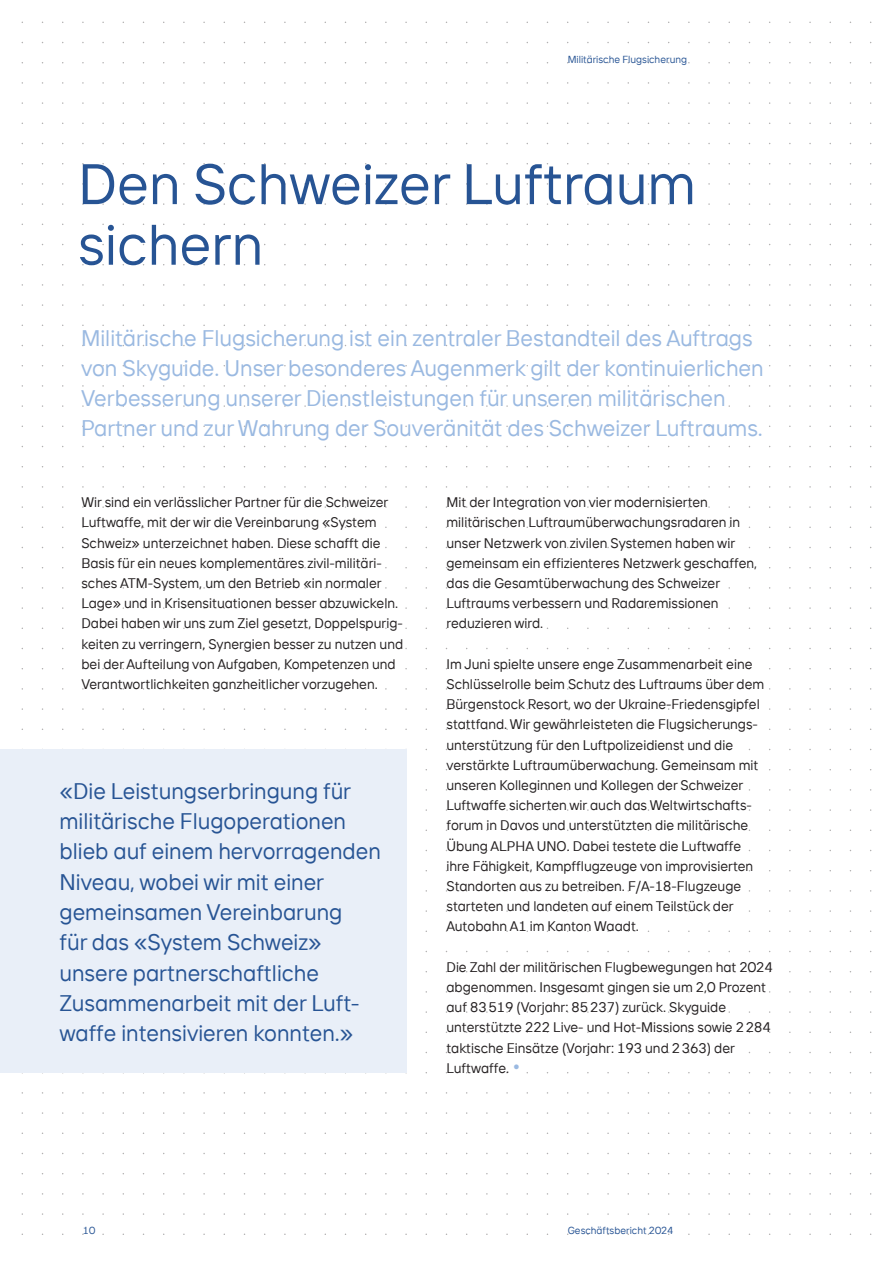
<style>
.page{position:relative;width:893px;height:1263px;background:#fff}
.page>*{position:absolute;margin:0;border:0;box-sizing:border-box;transform-origin:0 0}
.SKY_38_titre{font:57px/60.6px "TT Interphases";color:#275494}
.SKY_15_intro_skylight{font:22.5px/30.3px "TT Interphases";color:#9ab9e1}
.SKY_15_exergue_skyblue{font:22.5px/30.3px "TT Interphases";color:#275494}
.SKY_9_25_texte_noir{font:13.8px/20.2px "TT Interphases";color:#231f20}
.SKY_6_8_navigation{font:10.2px "TT Interphases";color:#275494}
.s1{font-size:25.5px;color:#9ab9e1}
</style>
<div class="page">
<div style="left:0;top:749px;width:406px;height:324px;background:#e9eff8"></div>
<p class="SKY_6_8_navigation" style="left:568px;top:53px;width:121px">Militärische Flugsicherung</p>
<p class="SKY_38_titre" style="left:78px;top:153px;width:619px">Den Schweizer Luftraum sichern</p>
<p class="SKY_15_intro_skylight" style="left:81px;top:322px;width:684px">Militärische Flugsicherung ist ein zentraler Bestandteil des Auftrags von Skyguide. Unser besonderes Augenmerk gilt der kontinuierlichen Verbesserung unserer Dienstleistungen für unseren militärischen Partner und zur Wahrung der Souveränität des Schweizer Luftraums.</p>
<p class="SKY_9_25_texte_noir" style="left:81px;top:492px;width:323px">Wir sind ein verlässlicher Partner für die Schweizer Luftwaffe, mit der wir die Vereinbarung «System Schweiz» unterzeichnet haben. Diese schafft die Basis für ein neues komplementäres zivil-militäri&shy;sches ATM-System, um den Betrieb «in normaler Lage» und in Krisensituationen besser abzuwickeln.<br>Dabei haben wir uns zum Ziel gesetzt, Doppelspurig&shy;keiten zu verringern, Synergien besser zu nutzen und bei der Aufteilung von Aufgaben, Kompetenzen und Verantwortlichkeiten ganzheitlicher vorzugehen.</p>
<p class="SKY_9_25_texte_noir" style="left:446px;top:492px;width:312px">Mit der Integration von vier modernisierten militärischen Luftraumüberwachungsradaren in unser Netzwerk von zivilen Systemen haben wir gemeinsam ein effizienteres Netzwerk geschaffen, das die Gesamtüberwachung des Schweizer Luftraums verbessern und Radaremissionen reduzieren wird.</p>
<p class="SKY_9_25_texte_noir" style="left:446px;top:653px;width:319px">Im Juni spielte unsere enge Zusammenarbeit eine Schlüsselrolle beim Schutz des Luftraums über dem Bürgenstock Resort, wo der Ukraine-Friedensgipfel stattfand. Wir gewährleisteten die Flugsicherungs&shy;unterstützung für den Luftpolizeidienst und die verstärkte Luftraumüberwachung. Gemeinsam mit unseren Kolleginnen und Kollegen der Schweizer Luftwaffe sicherten wir auch das Weltwirtschafts&shy;forum in Davos und unterstützten die militärische Übung ALPHA UNO. Dabei testete die Luftwaffe ihre Fähigkeit, Kampfflugzeuge von improvisierten Standorten aus zu betreiben. F/A-18-Flugzeuge starteten und landeten auf einem Teilstück der Autobahn A1 im Kanton Waadt.</p>
<p class="SKY_9_25_texte_noir" style="left:446px;top:956px;width:328px">Die Zahl der militärischen Flugbewegungen hat 2024 abgenommen. Insgesamt gingen sie um 2,0 Prozent auf 83519 (Vorjahr: 85237) zurück. Skyguide unterstützte 222 Live- und Hot-Missions sowie 2284 taktische Einsätze (Vorjahr: 193 und 2363) der Luftwaffe.<span class="s1">•</span></p>
<p class="SKY_15_exergue_skyblue" style="left:60px;top:775px;width:323px">«Die Leistungserbringung für militärische Flugoperationen blieb auf einem hervorragenden<br>Niveau, wobei wir mit einer gemeinsamen Vereinbarung<br>für das «System Schweiz» unsere partnerschaftliche<br>Zusammenarbeit mit der Luft&shy;waffe intensivieren konnten.»</p>
<p class="SKY_6_8_navigation" style="left:83px;top:1224px;width:14px">10</p>
<p class="SKY_6_8_navigation" style="left:568px;top:1224px;width:107px">Geschäftsbericht 2024</p>
</div>
